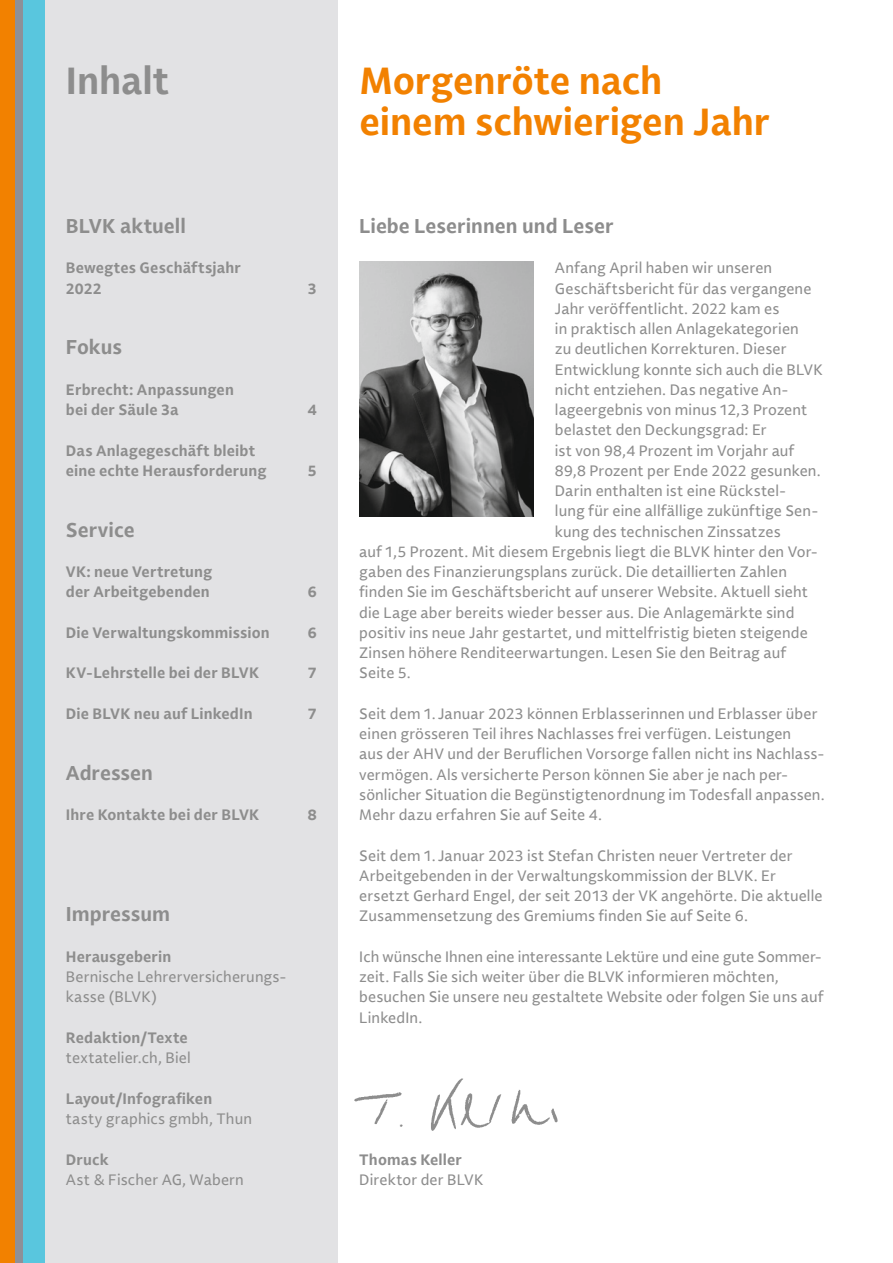
<style>
.page{position:relative;width:893px;height:1263px;background:#fff}
.page>*{position:absolute;margin:0;border:0;box-sizing:border-box;transform-origin:0 0}
.t1{font:700 37.5px/40.5px "Lemance Trial";letter-spacing:-.005em;color:#f28100}
.t2{font:700 37.5px "Lemance Trial";letter-spacing:-.005em;color:#8d8d8d}
.t3{font:700 19.8px "Lemance Trial";color:#8d8d8d}
.t4{font:15px/20.2px "Lemance Trial";letter-spacing:.01em;color:#8d8d8d}
.t5{font:700 15px/20.2px "Lemance Trial";letter-spacing:.01em;color:#8d8d8d}
</style>
<div class="page">
<div style="left:45px;top:0;width:293px;height:1263px;background:#e2e2e4"></div>
<div style="left:0;top:0;width:15px;height:1263px;background:#f28100"></div>
<div style="left:22px;top:0;width:23px;height:1263px;background:#59c6de"></div>
<div style="left:15px;top:0;width:7px;height:1263px;background:#8e9098"></div>
<img style="left:359px;top:262px;width:175px;height:254px">
<img style="left:354px;top:1078px;width:204px;height:53px">
<h1 class="t2" style="left:66px;top:56px;width:105px">Inhalt</h1>
<h1 class="t1" style="left:359px;top:60px;width:412px">Morgenröte nach einem schwierigen Jahr</h1>
<h2 class="t3" style="left:66px;top:212px;width:121px">BLVK aktuell</h2>
<p class="t5" style="left:66px;top:258px;width:177px">Bewegtes Geschäftsjahr<br>2022</p>
<h2 class="t3" style="left:66px;top:334px;width:58px">Fokus</h2>
<p class="t5" style="left:66px;top:379px;width:169px">Erbrecht: Anpassungen bei der Säule 3a</p>
<p class="t5" style="left:66px;top:440px;width:202px">Das Anlagegeschäft bleibt eine echte Herausforderung</p>
<h2 class="t3" style="left:66px;top:516px;width:70px">Service</h2>
<p class="t5" style="left:66px;top:561px;width:148px">VK: neue Vertretung der Arbeitgebenden</p>
<p class="t5" style="left:308px;top:278px;width:10px">3</p>
<p class="t5" style="left:308px;top:399px;width:10px">4</p>
<p class="t5" style="left:308px;top:460px;width:10px">5</p>
<p class="t5" style="left:308px;top:582px;width:10px">6</p>
<p class="t5" style="left:66px;top:622px;width:205px">Die Verwaltungskommission</p>
<p class="t5" style="left:308px;top:622px;width:10px">6</p>
<p class="t5" style="left:66px;top:663px;width:195px">KV-Lehrstelle bei der BLVK</p>
<p class="t5" style="left:308px;top:663px;width:10px">7</p>
<p class="t5" style="left:66px;top:703px;width:188px">Die BLVK neu auf LinkedIn</p>
<p class="t5" style="left:308px;top:703px;width:10px">7</p>
<h2 class="t3" style="left:66px;top:759px;width:89px">Adressen</h2>
<p class="t5" style="left:66px;top:804px;width:195px">Ihre Kontakte bei der BLVK</p>
<p class="t5" style="left:308px;top:804px;width:10px">8</p>
<h2 class="t3" style="left:66px;top:901px;width:106px">Impressum</h2>
<p class="t5" style="left:66px;top:946px;width:107px">Herausgeberin</p>
<p class="t4" style="left:66px;top:967px;width:222px">Bernische Lehrerversicherungs&shy;kasse (BLVK)</p>
<p class="t5" style="left:66px;top:1027px;width:123px">Redaktion/Texte</p>
<p class="t4" style="left:66px;top:1048px;width:126px">textatelier.ch, Biel</p>
<p class="t5" style="left:66px;top:1088px;width:148px">Layout/Infografiken</p>
<p class="t4" style="left:66px;top:1108px;width:188px">tasty graphics gmbh, Thun</p>
<p class="t5" style="left:66px;top:1149px;width:44px">Druck</p>
<p class="t4" style="left:66px;top:1169px;width:180px">Ast &amp; Fischer AG, Wabern</p>
<h2 class="t3" style="left:359px;top:212px;width:256px">Liebe Leserinnen und Leser</h2>
<p class="t4" style="left:555px;top:258px;width:219px">Anfang April haben wir unseren</p>
<p class="t4" style="left:555px;top:278px;width:258px">Geschäftsbericht für das vergangene</p>
<p class="t4" style="left:555px;top:298px;width:226px">Jahr veröffentlicht. 2022 kam es</p>
<p class="t4" style="left:555px;top:319px;width:245px">in praktisch allen Anlagekategorien</p>
<p class="t4" style="left:555px;top:339px;width:233px">zu deutlichen Korrekturen. Dieser</p>
<p class="t4" style="left:555px;top:359px;width:269px">Entwicklung konnte sich auch die BLVK</p>
<p class="t4" style="left:555px;top:379px;width:235px">nicht entziehen. Das negative An-</p>
<p class="t4" style="left:555px;top:400px;width:254px">lageergebnis von minus 12,3 Prozent</p>
<p class="t4" style="left:555px;top:420px;width:213px">belastet den Deckungsgrad: Er</p>
<p class="t4" style="left:555px;top:440px;width:241px">ist von 98,4 Prozent im Vorjahr auf</p>
<p class="t4" style="left:555px;top:460px;width:267px">89,8 Prozent per Ende 2022 gesunken.</p>
<p class="t4" style="left:555px;top:481px;width:231px">Darin enthalten ist eine Rückstel-</p>
<p class="t4" style="left:555px;top:501px;width:265px">lung für eine allfällige zukünftige Sen-</p>
<p class="t4" style="left:555px;top:521px;width:227px">kung des technischen Zinssatzes</p>
<p class="t4" style="left:359px;top:541px;width:460px">auf 1,5 Prozent. Mit diesem Ergebnis liegt die BLVK hinter den Vor-</p>
<p class="t4" style="left:359px;top:562px;width:429px">gaben des Finanzierungsplans zurück. Die detaillierten Zahlen</p>
<p class="t4" style="left:359px;top:582px;width:450px">finden Sie im Geschäftsbericht auf unserer Website. Aktuell sieht</p>
<p class="t4" style="left:359px;top:602px;width:437px">die Lage aber bereits wieder besser aus. Die Anlagemärkte sind</p>
<p class="t4" style="left:359px;top:622px;width:450px">positiv ins neue Jahr gestartet, und mittelfristig bieten steigende</p>
<p class="t4" style="left:359px;top:643px;width:428px">Zinsen höhere Renditeerwartungen. Lesen Sie den Beitrag auf</p>
<p class="t4" style="left:359px;top:663px;width:53px">Seite 5.</p>
<p class="t4" style="left:359px;top:703px;width:467px">Seit dem 1. Januar 2023 können Erblasserinnen und Erblasser über einen grösseren Teil ihres Nachlasses frei verfügen. Leistungen<br>aus der AHV und der Beruflichen Vorsorge fallen nicht ins Nachlass&shy;vermögen. Als versicherte Person können Sie aber je nach per&shy;sönlicher Situation die Begünstigtenordnung im Todesfall anpassen.<br>Mehr dazu erfahren Sie auf Seite 4.</p>
<p class="t4" style="left:359px;top:845px;width:465px">Seit dem 1. Januar 2023 ist Stefan Christen neuer Vertreter der Arbeitgebenden in der Verwaltungskommission der BLVK. Er ersetzt Gerhard Engel, der seit 2013 der VK angehörte. Die aktuelle Zusammensetzung des Gremiums finden Sie auf Seite 6.</p>
<p class="t4" style="left:359px;top:946px;width:466px">Ich wünsche Ihnen eine interessante Lektüre und eine gute Sommer&shy;zeit. Falls Sie sich weiter über die BLVK informieren möchten, besuchen Sie unsere neu gestaltete Website oder folgen Sie uns auf LinkedIn.</p>
<p class="t5" style="left:359px;top:1149px;width:104px">Thomas Keller</p>
<p class="t4" style="left:359px;top:1169px;width:126px">Direktor der BLVK</p>
</div>
